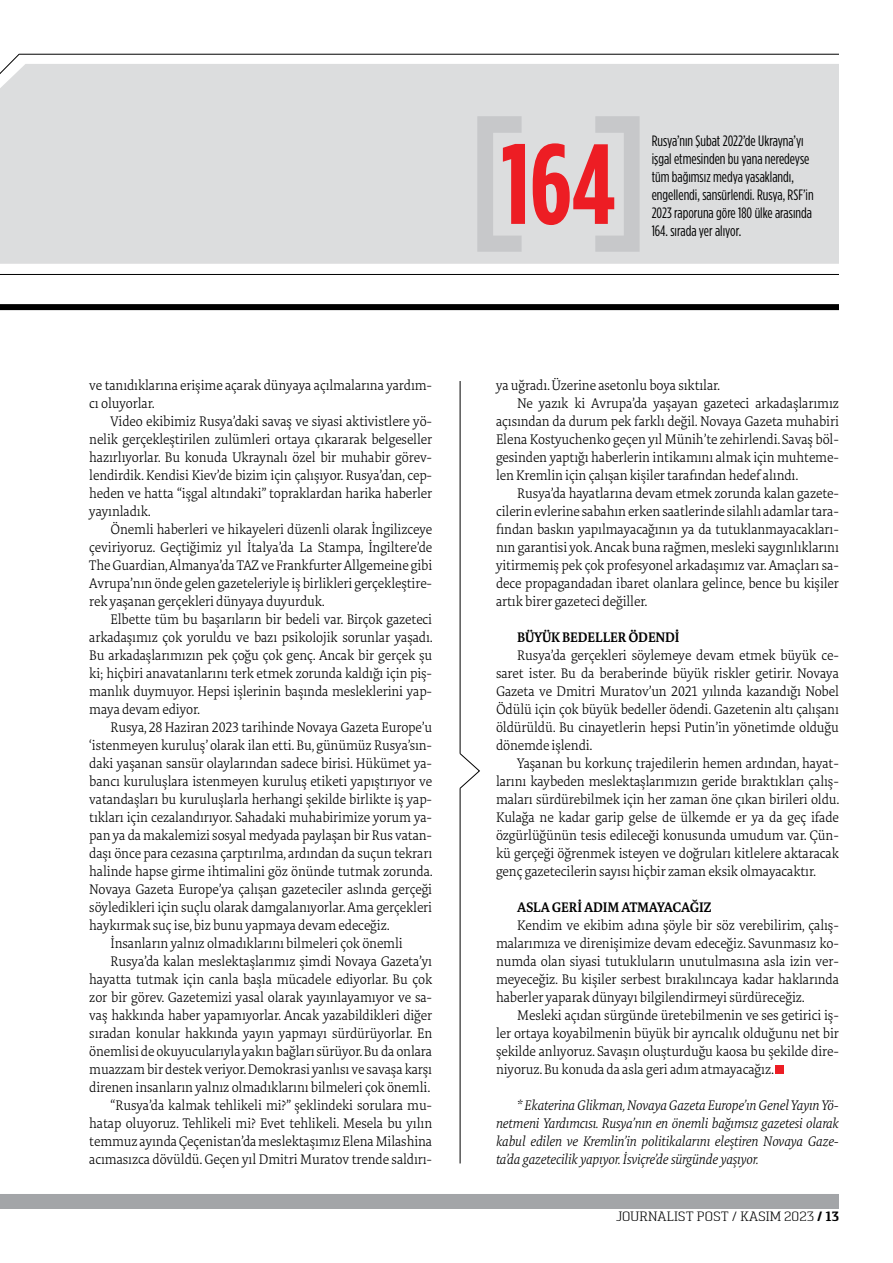
<style>
.page{position:relative;width:893px;height:1263px;background:#fff}
.page>*{position:absolute;margin:0;border:0;box-sizing:border-box;transform-origin:0 0}
.t1{font:700 113.4px "Gotham Cond";color:#ed1d24}
.t2{font:15px/18px "Gotham Cond";color:#000}
.t3{font:200 14.25px/18px "Tundra Web Pro";letter-spacing:-.01em;color:#000;text-align:justify}
.t4{font:italic 200 14.25px/18px "Tundra Web Pro";letter-spacing:-.01em;color:#000;text-align:justify}
.t5{font:600 14.25px "Tundra Web Pro";letter-spacing:-.01em;color:#000}
.t6{font:300 13.5px "Pancetta Serif Pro";color:#000}
.s1{font-weight:700}
</style>
<div class="page">
<hr style="left:19px;top:54px;width:820px;height:1px;background:#000">
<svg style="left:9px;top:54px;width:11px;height:10px"></svg>
<div style="left:0;top:1194px;width:839px;height:15px;background:#a3a5a8"></div>
<div style="left:0;top:64px;width:839px;height:200px;background:#dcddde"></div>
<div style="left:0;top:304px;width:839px;height:6px;background:#000"></div>
<div style="left:776px;top:1065px;width:8px;height:9px;background:#ed1d24"></div>
<hr style="left:0;top:274px;width:839px;height:1px;background:#000">
<hr style="left:460px;top:788px;width:1px;height:375px;background:#000">
<hr style="left:460px;top:381px;width:1px;height:372px;background:#000">
<svg style="left:459px;top:753px;width:21px;height:36px"></svg>
<svg style="left:595px;top:116px;width:45px;height:136px;background:#d1d2d3"></svg>
<svg style="left:477px;top:116px;width:45px;height:136px;background:#d1d2d3"></svg>
<p class="t3" style="left:89px;top:376px;width:344px">ve tanıdıklarına erişime açarak dünyaya açılmalarına yardım&shy;cı oluyorlar.</p>
<p class="t3" style="left:89px;top:412px;width:344px;text-indent:21px">Video ekibimiz Rusya’daki savaş ve siyasi aktivistlere yö&shy;nelik gerçekleştirilen zulümleri ortaya çıkararak belgeseller hazırlıyorlar. Bu konuda Ukraynalı özel bir muhabir görev&shy;lendirdik. Kendisi Kiev’de bizim için çalışıyor. Rusya’dan, cep&shy;heden ve hatta “işgal altındaki” topraklardan harika haberler yayınladık.</p>
<p class="t3" style="left:89px;top:520px;width:344px;text-indent:21px">Önemli haberleri ve hikayeleri düzenli olarak İngilizceye çeviriyoruz. Geçtiğimiz yıl İtalya’da La Stampa, İngiltere’de The Guardian, Almanya’da TAZ ve Frankfurter Allgemeine gibi Avrupa’nın önde gelen gazeteleriyle iş birlikleri gerçekleştire&shy;rek yaşanan gerçekleri dünyaya duyurduk.</p>
<p class="t3" style="left:89px;top:610px;width:345px;text-indent:21px">Elbette tüm bu başarıların bir bedeli var. Birçok gazeteci arkadaşımız çok yoruldu ve bazı psikolojik sorunlar yaşadı.<br>Bu arkadaşlarımızın pek çoğu çok genç. Ancak bir gerçek şu ki; hiçbiri anavatanlarını terk etmek zorunda kaldığı için piş&shy;manlık duymuyor. Hepsi işlerinin başında mesleklerini yap&shy;maya devam ediyor.</p>
<p class="t3" style="left:111px;top:718px;width:323px">Rusya, 28 Haziran 2023 tarihinde Novaya Gazeta Europe’u</p>
<p class="t3" style="left:89px;top:736px;width:344px">‘istenmeyen kuruluş’ olarak ilan etti. Bu, günümüz Rusya’sın-</p>
<p class="t3" style="left:89px;top:754px;width:344px">daki yaşanan sansür olaylarından sadece birisi. Hükümet ya-</p>
<p class="t3" style="left:89px;top:772px;width:344px">bancı kuruluşlara istenmeyen kuruluş etiketi yapıştırıyor ve</p>
<p class="t3" style="left:89px;top:790px;width:344px">vatandaşları bu kuruluşlarla herhangi şekilde birlikte iş yap-</p>
<p class="t3" style="left:89px;top:808px;width:344px">tıkları için cezalandırıyor. Sahadaki muhabirimize yorum ya-</p>
<p class="t3" style="left:89px;top:826px;width:344px">pan ya da makalemizi sosyal medyada paylaşan bir Rus vatan-</p>
<p class="t3" style="left:89px;top:844px;width:344px">daşı önce para cezasına çarptırılma, ardından da suçun tekrarı</p>
<p class="t3" style="left:89px;top:862px;width:345px">halinde hapse girme ihtimalini göz önünde tutmak zorunda.</p>
<p class="t3" style="left:89px;top:880px;width:344px">Novaya Gazeta Europe’ya çalışan gazeteciler aslında gerçeği</p>
<p class="t3" style="left:89px;top:898px;width:344px">söyledikleri için suçlu olarak damgalanıyorlar. Ama gerçekleri</p>
<p class="t3" style="left:89px;top:916px;width:302px">haykırmak suç ise, biz bunu yapmaya devam edeceğiz.</p>
<p class="t3" style="left:111px;top:934px;width:294px">İnsanların yalnız olmadıklarını bilmeleri çok önemli</p>
<p class="t3" style="left:111px;top:952px;width:323px">Rusya’da kalan meslektaşlarımız şimdi Novaya Gazeta’yı</p>
<p class="t3" style="left:89px;top:970px;width:344px">hayatta tutmak için canla başla mücadele ediyorlar. Bu çok</p>
<p class="t3" style="left:89px;top:988px;width:344px">zor bir görev. Gazetemizi yasal olarak yayınlayamıyor ve sa-</p>
<p class="t3" style="left:89px;top:1006px;width:344px">vaş hakkında haber yapamıyorlar. Ancak yazabildikleri diğer</p>
<p class="t3" style="left:89px;top:1024px;width:344px">sıradan konular hakkında yayın yapmayı sürdürüyorlar. En</p>
<p class="t3" style="left:89px;top:1042px;width:344px">önemlisi de okuyucularıyla yakın bağları sürüyor. Bu da onlara</p>
<p class="t3" style="left:89px;top:1060px;width:344px">muazzam bir destek veriyor. Demokrasi yanlısı ve savaşa karşı</p>
<p class="t3" style="left:89px;top:1078px;width:343px">direnen insanların yalnız olmadıklarını bilmeleri çok önemli.</p>
<p class="t3" style="left:111px;top:1096px;width:323px">“Rusya’da kalmak tehlikeli mi?” şeklindeki sorulara mu-</p>
<p class="t3" style="left:89px;top:1114px;width:344px">hatap oluyoruz. Tehlikeli mi? Evet tehlikeli. Mesela bu yılın</p>
<p class="t3" style="left:89px;top:1132px;width:344px">temmuz ayında Çeçenistan’da meslektaşımız Elena Milashina</p>
<p class="t3" style="left:89px;top:1150px;width:344px">acımasızca dövüldü. Geçen yıl Dmitri Muratov trende saldırı-</p>
<h1 class="t1" style="left:501px;top:118px;width:116px">164</h1>
<p class="t2" style="left:652px;top:132px;width:163px">Rusya’nın Şubat 2022’de Ukrayna’yı işgal etmesinden bu yana neredeyse tüm bağımsız medya yasaklandı, engellendi, sansürlendi. Rusya, RSF’in 2023 raporuna göre 180 ülke arasında 164. sırada yer alıyor.</p>
<p class="t3" style="left:496px;top:376px;width:226px">ya uğradı. Üzerine asetonlu boya sıktılar.</p>
<p class="t3" style="left:517px;top:394px;width:323px">Ne yazık ki Avrupa’da yaşayan gazeteci arkadaşlarımız</p>
<p class="t3" style="left:496px;top:412px;width:344px">açısından da durum pek farklı değil. Novaya Gazeta muhabiri</p>
<p class="t3" style="left:496px;top:430px;width:344px">Elena Kostyuchenko geçen yıl Münih’te zehirlendi. Savaş böl-</p>
<p class="t3" style="left:496px;top:448px;width:344px">gesinden yaptığı haberlerin intikamını almak için muhteme-</p>
<p class="t3" style="left:496px;top:466px;width:304px">len Kremlin için çalışan kişiler tarafından hedef alındı.</p>
<p class="t3" style="left:517px;top:484px;width:323px">Rusya’da hayatlarına devam etmek zorunda kalan gazete-</p>
<p class="t3" style="left:496px;top:502px;width:344px">cilerin evlerine sabahın erken saatlerinde silahlı adamlar tara-</p>
<p class="t3" style="left:496px;top:520px;width:344px">fından baskın yapılmayacağının ya da tutuklanmayacakları-</p>
<p class="t3" style="left:496px;top:538px;width:344px">nın garantisi yok. Ancak buna rağmen, mesleki saygınlıklarını</p>
<p class="t3" style="left:496px;top:556px;width:344px">yitirmemiş pek çok profesyonel arkadaşımız var. Amaçları sa-</p>
<p class="t3" style="left:496px;top:574px;width:344px">dece propagandadan ibaret olanlara gelince, bence bu kişiler</p>
<p class="t3" style="left:496px;top:592px;width:153px">artık birer gazeteci değiller.</p>
<p class="t5" style="left:517px;top:628px;width:163px">BÜYÜK BEDELLER ÖDENDI</p>
<p class="t3" style="left:496px;top:646px;width:344px;text-indent:21px">Rusya’da gerçekleri söylemeye devam etmek büyük ce&shy;saret ister. Bu da beraberinde büyük riskler getirir. Novaya Gazeta ve Dmitri Muratov’un 2021 yılında kazandığı Nobel Ödülü için çok büyük bedeller ödendi. Gazetenin altı çalışanı öldürüldü. Bu cinayetlerin hepsi Putin’in yönetimde olduğu dönemde işlendi.</p>
<p class="t3" style="left:496px;top:754px;width:345px;text-indent:21px">Yaşanan bu korkunç trajedilerin hemen ardından, hayat&shy;larını kaybeden meslektaşlarımızın geride bıraktıkları çalış&shy;maları sürdürebilmek için her zaman öne çıkan birileri oldu.<br>Kulağa ne kadar garip gelse de ülkemde er ya da geç ifade özgürlüğünün tesis edileceği konusunda umudum var. Çün&shy;kü gerçeği öğrenmek isteyen ve doğruları kitlelere aktaracak genç gazetecilerin sayısı hiçbir zaman eksik olmayacaktır.</p>
<p class="t5" style="left:517px;top:898px;width:196px">ASLA GERI ADIM ATMAYACAĞIZ</p>
<p class="t3" style="left:496px;top:916px;width:344px;text-indent:21px">Kendim ve ekibim adına şöyle bir söz verebilirim, çalış&shy;malarımıza ve direnişimize devam edeceğiz. Savunmasız ko&shy;numda olan siyasi tutukluların unutulmasına asla izin ver&shy;meyeceğiz. Bu kişiler serbest bırakılıncaya kadar haklarında haberler yaparak dünyayı bilgilendirmeyi sürdüreceğiz.</p>
<p class="t3" style="left:496px;top:1006px;width:344px;text-indent:21px">Mesleki açıdan sürgünde üretebilmenin ve ses getirici iş&shy;ler ortaya koyabilmenin büyük bir ayrıcalık olduğunu net bir şekilde anlıyoruz. Savaşın oluşturduğu kaosa bu şekilde dire&shy;niyoruz. Bu konuda da asla geri adım atmayacağız.</p>
<p class="t4" style="left:496px;top:1096px;width:344px;text-indent:21px">* Ekaterina Glikman, Novaya Gazeta Europe’ın Genel Yayın Yö&shy;netmeni Yardımcısı. Rusya’nın en önemli bağımsız gazetesi olarak kabul edilen ve Kremlin’in politikalarını eleştiren Novaya Gaze&shy;ta’da gazetecilik yapıyor. İsviçre’de sürgünde yaşıyor.</p>
<p class="t6" style="left:616px;top:1209px;width:224px">JOURNALIST POST / KASIM 2023 <span class="s1">/ 13</span></p>
</div>
